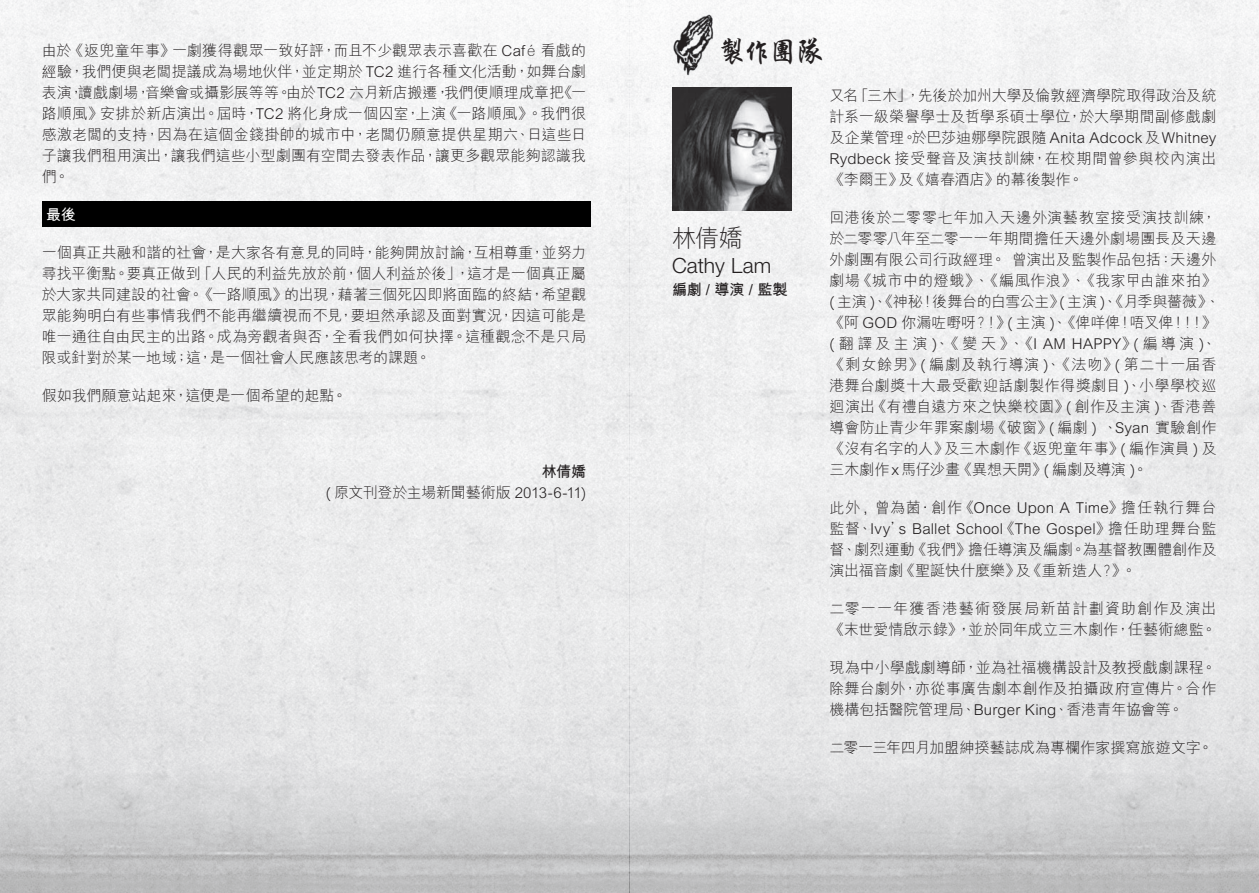
<style>
.page{position:relative;width:1259px;height:893px;background:#fff}
.page>*{position:absolute;margin:0;border:0;box-sizing:border-box;transform-origin:0 0}
.t1{font:700 30px "C Xing Kai HK";color:#231f20}
.t2{font:300 24px "M Hei HK";color:#231f20}
.t3{font:300 21px "Helvetica Neue LT Std";color:#231f20}
.t4{font:300 15px/21px "M Hei HK";letter-spacing:.01em;color:#231f20;text-align:justify}
.t5{font:300 15px/21px "M Hei HK";letter-spacing:.045em;color:#231f20}
.t6{font:300 15px "M Hei HK";letter-spacing:-.02em;color:#231f20}
.t7{font:700 15px "M Hei HK";letter-spacing:-.01em;color:#231f20}
.t8{font:700 15px "M Hei HK";color:#fff}
</style>
<div class="page">
<img style="left:0;top:0;width:1259px;height:893px">
<div style="left:43px;top:201px;width:548px;height:25px;background:#000"></div>
<img style="left:672px;top:88px;width:119px;height:122px">
<img style="left:672px;top:13px;width:47px;height:64px">
<p class="t4" style="left:42px;top:40px;width:546px">由於《返兜童年事》一劇獲得觀眾一致好評，而且不少觀眾表示喜歡在 Café 看戲的經驗，我們便與老闆提議成為場地伙伴，並定期於 TC2 進行各種文化活動，如舞台劇表演，讀戲劇場，音樂會或攝影展等等。由於TC2 六月新店搬遷，我們便順理成章把《一路順風》安排於新店演出。屆時，TC2 將化身成一個囚室，上演《一路順風》。我們很感激老闆的支持，因為在這個金錢掛帥的城市中，老闆仍願意提供星期六、日這些日子讓我們租用演出，讓我們這些小型劇團有空間去發表作品，讓更多觀眾能夠認識我們。</p>
<p class="t8" style="left:46px;top:204px;width:31px">最後</p>
<p class="t4" style="left:42px;top:242px;width:546px">一個真正共融和諧的社會，是大家各有意見的同時，能夠開放討論，互相尊重，並努力尋找平衡點。要真正做到「人民的利益先放於前，個人利益於後」，這才是一個真正屬於大家共同建設的社會。《一路順風》的出現，藉著三個死囚即將面臨的終結，希望觀眾能夠明白有些事情我們不能再繼續視而不見，要坦然承認及面對實況，因這可能是唯一通往自由民主的出路。成為旁觀者與否，全看我們如何抉擇。這種觀念不是只局限或針對於某一地域；這，是一個社會人民應該思考的課題。</p>
<p class="t4" style="left:42px;top:385px;width:307px">假如我們願意站起來，這便是一個希望的起點。</p>
<p class="t7" style="left:542px;top:461px;width:46px">林倩嬌</p>
<p class="t6" style="left:326px;top:485px;width:262px">( 原文刊登於主場新聞藝術版 2013-6-11)</p>
<h1 class="t1" style="left:717px;top:37px;width:109px">製作團隊</h1>
<h2 class="t2" style="left:672px;top:226px;width:72px">林倩嬌</h2>
<h3 class="t3" style="left:672px;top:252px;width:101px">Cathy Lam</h3>
<p class="t7" style="left:672px;top:278px;width:117px">編劇/導演/監製</p>
<p class="t4" style="left:829px;top:85px;width:388px">又名「三木」，先後於加州大學及倫敦經濟學院取得政治及統計系一級榮譽學士及哲學系碩士學位，於大學期間副修戲劇及企業管理。於巴莎迪娜學院跟隨 Anita Adcock 及Whitney Rydbeck 接受聲音及演技訓練，在校期間曾參與校內演出《李爾王》及《嬉春酒店》的幕後製作。</p>
<p class="t4" style="left:829px;top:207px;width:392px;text-align:left">回港後於二零零七年加入天邊外演藝教室接受演技訓練，於二零零八年至二零一一年期間擔任天邊外劇場團長及天邊外劇團有限公司行政經理。 曾演出及監製作品包括：天邊外劇場《城市中的燈蛾》、《編風作浪》、《我家曱甴誰來拍》( 主演 )、《神秘！後舞台的白雪公主》( 主演 )、《月季與薔薇》、《阿 GOD 你漏咗嘢呀？！》( 主演 )、《俾咩俾！唔叉俾！！！》( 翻譯及主演 )、《變天》、《I AM HAPPY》( 編導演 )、《剩女餘男》( 編劇及執行導演 )、《法吻》( 第二十一届香港舞台劇獎十大最受歡迎話劇製作得獎劇目 )、小學學校巡迴演出《有禮自遠方來之快樂校園》( 創作及主演 )、香港善導會防止青少年罪案劇場《破窗》( 編劇 ) 、Syan 實驗創作《沒有名字的人》及三木劇作《返兜童年事》( 編作演員 ) 及三木劇作ｘ馬仔沙畫《異想天開》( 編劇及導演 )。</p>
<p class="t4" style="left:829px;top:497px;width:388px">此外 , 曾為菌．創作《Once Upon A Time》擔任執行舞台監督、Ivy’s Ballet School《The Gospel》擔任助理舞台監督、劇烈運動《我們》擔任導演及編劇。為基督教團體創作及演出福音劇《聖誕快什麼樂》及《重新造人？》。</p>
<p class="t5" style="left:829px;top:598px;width:388px">二零一一年獲香港藝術發展局新苗計劃資助創作及演出《末世愛情啟示錄》，並於同年成立三木劇作，任藝術總監。</p>
<p class="t4" style="left:829px;top:657px;width:388px">現為中小學戲劇導師，並為社福機構設計及教授戲劇課程。除舞台劇外，亦從事廣告劇本創作及拍攝政府宣傳片。合作機構包括醫院管理局、Burger King、香港青年協會等。</p>
<p class="t4" style="left:829px;top:737px;width:385px">二零一三年四月加盟紳揆藝誌成為專欄作家撰寫旅遊文字。</p>
</div>
